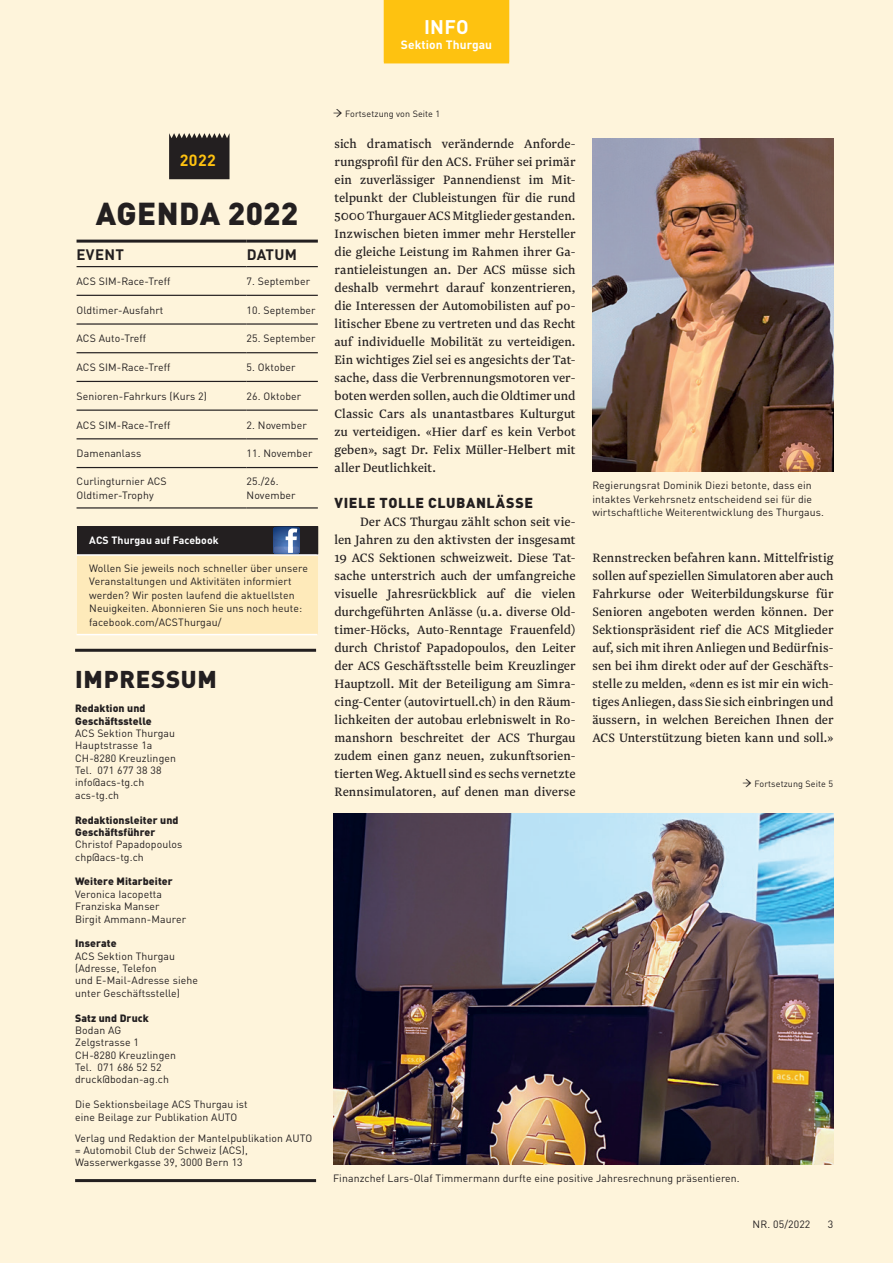
<style>
.page{position:relative;width:893px;height:1263px;background:#fef4db}
.page>*{position:absolute;margin:0;border:0;box-sizing:border-box;transform-origin:0 0}
.Titel_DIN-Black-34pt{font:900 31.35px "DIN Pro";letter-spacing:.01em;color:#231f20}
.Titel_DIN-Black_16pt{font:900 24px "DIN Pro";letter-spacing:.03em;color:#231f20}
.Spitzmarke_Rubrik{font:700 19.5px "DIN Pro";color:#fff}
.t1{font:700 16.05px "DIN Pro";color:#fec210}
.Tabelle_DIN-Regular{font:700 15px "DIN Pro";letter-spacing:.02em;color:#231f20}
.Lauftext_Newzald_9_5{font:14.25px/18px "Newzald";letter-spacing:.005em;color:#231f20;text-align:justify}
.neuer_ZT{font:900 14.25px "DIN Pro";letter-spacing:.04em;color:#231f20}
.t2{font:700 12px "DIN Pro";letter-spacing:.01em;color:#fff}
.Legende_DIN-Regular{font:10.5px/12.3px "DIN Pro";letter-spacing:.01em;color:#231f20}
.Tabelle_DIN-Regular-2{font:10.5px/13.5px "DIN Pro";letter-spacing:.01em;color:#231f20}
.Legende_DIN-Regular-2{font:900 10.5px/12.3px "DIN Pro";letter-spacing:.01em;color:#231f20}
.Tabelle_Negativ_DIN{font:700 10.5px "DIN Pro";letter-spacing:.01em;color:#fff}
.Lauftext_Newzald_9pt{font:9px "DIN Pro";letter-spacing:.01em;color:#231f20}
.s1{font-weight:900}
.s2{font-weight:400}
.s3{font-family:"Newzald";font-size:13.5px}
</style>
<div class="page">
<hr style="left:75px;top:649px;width:241px;height:3px;background:#231f20">
<hr style="left:75px;top:1179px;width:241px;height:3px;background:#231f20">
<div style="left:77px;top:526px;width:240px;height:29px;background:#231f20"></div>
<div style="left:77px;top:555px;width:240px;height:80px;background:#feeaba"></div>
<hr style="left:77px;top:554px;width:241px;height:2px;background:#fff">
<hr style="left:77px;top:634px;width:240px;height:1px;background:#fff">
<svg style="left:317px;top:526px;width:1px;height:28px"></svg>
<svg style="left:273px;top:527px;width:27px;height:27px"></svg>
<svg style="left:169px;top:133px;width:61px;height:46px"></svg>
<hr style="left:77px;top:266px;width:170px;height:1px;background:#231f20">
<hr style="left:247px;top:266px;width:71px;height:1px;background:#231f20">
<hr style="left:77px;top:295px;width:170px;height:1px;background:#231f20">
<hr style="left:247px;top:295px;width:71px;height:1px;background:#231f20">
<hr style="left:77px;top:323px;width:170px;height:2px;background:#231f20">
<hr style="left:247px;top:323px;width:71px;height:2px;background:#231f20">
<hr style="left:77px;top:352px;width:170px;height:1px;background:#231f20">
<hr style="left:247px;top:352px;width:71px;height:1px;background:#231f20">
<hr style="left:77px;top:381px;width:170px;height:1px;background:#231f20">
<hr style="left:247px;top:381px;width:71px;height:1px;background:#231f20">
<hr style="left:77px;top:409px;width:170px;height:2px;background:#231f20">
<hr style="left:247px;top:409px;width:71px;height:2px;background:#231f20">
<hr style="left:77px;top:438px;width:170px;height:1px;background:#231f20">
<hr style="left:247px;top:438px;width:71px;height:1px;background:#231f20">
<hr style="left:77px;top:467px;width:170px;height:1px;background:#231f20">
<hr style="left:247px;top:467px;width:71px;height:1px;background:#231f20">
<hr style="left:77px;top:507px;width:170px;height:1px;background:#231f20">
<hr style="left:247px;top:507px;width:71px;height:1px;background:#231f20">
<hr style="left:77px;top:240px;width:170px;height:3px;background:#231f20">
<hr style="left:247px;top:240px;width:71px;height:3px;background:#231f20">
<img style="left:592px;top:139px;width:241px;height:333px">
<img style="left:333px;top:814px;width:500px;height:351px">
<div style="left:384px;top:0;width:125px;height:63px;background:#fec210"></div>
<h3 class="Spitzmarke_Rubrik" style="left:430px;top:11px;width:40px">nf o</h3>
<p class="t2" style="left:401px;top:35px;width:93px">Sektion Thurgau</p>
<p class="Spitzmarke_Rubrik" style="left:424px;top:11px;width:33px">INF</p>
<p class="t1" style="left:180px;top:147px;width:38px">2022</p>
<p class="Titel_DIN-Black-34pt" style="left:96px;top:186px;width:204px">AGENDA 2022</p>
<p class="Tabelle_DIN-Regular" style="left:77px;top:242px;width:49px">EVENT</p>
<p class="Tabelle_DIN-Regular" style="left:247px;top:242px;width:52px">DATUM</p>
<p class="Tabelle_DIN-Regular-2" style="left:77px;top:273px;width:95px">ACS SIM-Race-Treff</p>
<p class="Tabelle_DIN-Regular-2" style="left:247px;top:273px;width:65px">7. September</p>
<p class="Tabelle_DIN-Regular-2" style="left:77px;top:302px;width:88px">Oldtimer-Ausfahrt</p>
<p class="Tabelle_DIN-Regular-2" style="left:247px;top:302px;width:71px">10. September</p>
<p class="Tabelle_DIN-Regular-2" style="left:77px;top:331px;width:71px">ACS Auto-Treff</p>
<p class="Tabelle_DIN-Regular-2" style="left:247px;top:331px;width:71px">25. September</p>
<p class="Tabelle_DIN-Regular-2" style="left:77px;top:359px;width:95px">ACS SIM-Race-Treff</p>
<p class="Tabelle_DIN-Regular-2" style="left:247px;top:359px;width:51px">5. Oktober</p>
<p class="Tabelle_DIN-Regular-2" style="left:77px;top:388px;width:132px">Senioren-Fahrkurs (Kurs 2)</p>
<p class="Tabelle_DIN-Regular-2" style="left:247px;top:388px;width:56px">26. Oktober</p>
<p class="Tabelle_DIN-Regular-2" style="left:77px;top:417px;width:95px">ACS SIM-Race-Treff</p>
<p class="Tabelle_DIN-Regular-2" style="left:247px;top:417px;width:62px">2. November</p>
<p class="Tabelle_DIN-Regular-2" style="left:77px;top:446px;width:66px">Damenanlass</p>
<p class="Tabelle_DIN-Regular-2" style="left:247px;top:446px;width:67px">11. November</p>
<p class="Tabelle_DIN-Regular-2" style="left:77px;top:473px;width:92px;line-height:14.2px">Curlingturnier ACS<br>Oldtimer-Trophy</p>
<p class="Tabelle_DIN-Regular-2" style="left:247px;top:473px;width:50px;line-height:14.2px">25./26.<br>November</p>
<p class="Tabelle_Negativ_DIN" style="left:89px;top:532px;width:131px">ACS Thurgau auf Facebook</p>
<p class="Tabelle_DIN-Regular-2" style="left:89px;top:560px;width:220px">Wollen Sie jeweils noch schneller über unsere Veranstaltungen und Aktivitäten informiert werden? Wir posten laufend die aktuellsten Neuigkeiten. Abonnieren Sie uns noch heute: facebook.com/ACSThurgau/</p>
<p class="Titel_DIN-Black_16pt" style="left:75px;top:658px;width:143px">IMPRESSUM</p>
<p class="Legende_DIN-Regular" style="left:75px;top:701px;width:102px"><span class="s1">Redaktion und<br>Geschäftsstelle<br></span>ACS Sektion Thurgau<br>Hauptstrasse 1a<br>CH-8280 Kreuzlingen<br>Tel. 071 677 38 38 info@acs-tg.ch acs-tg.ch</p>
<p class="Legende_DIN-Regular-2" style="left:75px;top:812px;width:109px">Redaktionsleiter und<br>Geschäftsführer<br><span class="s2">Christof Papadopoulos chp@acs-tg.ch</span></p>
<p class="Legende_DIN-Regular" style="left:75px;top:874px;width:112px"><span class="s1">Weitere Mitarbeiter<br></span>Veronica Iacopetta<br>Franziska Manser<br>Birgit Ammann-Maurer</p>
<p class="Legende_DIN-Regular" style="left:75px;top:936px;width:124px"><span class="s1">Inserate<br></span>ACS Sektion Thurgau (Adresse, Telefon<br>und E-Mail-Adresse siehe unter Geschäftsstelle)</p>
<p class="Legende_DIN-Regular" style="left:75px;top:1010px;width:102px"><span class="s1">Satz und Druck<br></span>Bodan AG<br>Zelgstrasse 1<br>CH-8280 Kreuzlingen<br>Tel. 071 686 52 52 druck@bodan-ag.ch</p>
<p class="Legende_DIN-Regular" style="left:75px;top:1097px;width:174px">Die Sektionsbeilage ACS Thurgau ist eine Beilage zur Publikation AUTO</p>
<p class="Legende_DIN-Regular" style="left:75px;top:1130px;width:239px">Verlag und Redaktion der Mantelpublikation AUTO = Automobil Club der Schweiz (ACS),<br>Wasserwerkgasse 39, 3000 Bern 13</p>
<p class="Lauftext_Newzald_9pt" style="left:333px;top:107px;width:109px"><span class="s3">-&gt;</span> Fortsetzung von Seite 1</p>
<p class="Lauftext_Newzald_9_5" style="left:334px;top:134px;width:242px">sich dramatisch verändernde Anforde&shy;rungsprofil für den ACS. Früher sei primär ein zuverlässiger Pannendienst im Mit&shy;telpunkt der Clubleistungen für die rund 5000 Thurgauer ACS Mitglieder gestanden.<br>Inzwischen bieten immer mehr Hersteller die gleiche Leistung im Rahmen ihrer Ga&shy;rantieleistungen an. Der ACS müsse sich deshalb vermehrt darauf konzentrieren, die Interessen der Automobilisten auf po&shy;litischer Ebene zu vertreten und das Recht auf individuelle Mobilität zu verteidigen.<br>Ein wichtiges Ziel sei es angesichts der Tat&shy;sache, dass die Verbrennungsmotoren ver&shy;boten werden sollen, auch die Oldtimer und Classic Cars als unantastbares Kulturgut zu verteidigen. «Hier darf es kein Verbot geben», sagt Dr. Felix Müller-Helbert mit aller Deutlichkeit.</p>
<p class="neuer_ZT" style="left:335px;top:490px;width:200px">VIELE TOLLE CLUBANLÄSSE</p>
<p class="Lauftext_Newzald_9_5" style="left:334px;top:512px;width:242px;text-indent:26px">Der ACS Thurgau zählt schon seit vie&shy;len Jahren zu den aktivsten der insgesamt 19 ACS Sektionen schweizweit. Diese Tat&shy;sache unterstrich auch der umfangreiche visuelle Jahresrückblick auf die vielen durchgeführten Anlässe (u. a. diverse Old&shy;timer-Höcks, Auto-Renntage Frauenfeld) durch Christof Papadopoulos, den Leiter der ACS Geschäftsstelle beim Kreuzlinger Hauptzoll. Mit der Beteiligung am Simra&shy;cing-Center (autovirtuell.ch) in den Räum&shy;lichkeiten der autobau erlebniswelt in Ro&shy;manshorn beschreitet der ACS Thurgau zudem einen ganz neuen, zukunftsorien&shy;tierten Weg. Aktuell sind es sechs vernetzte Rennsimulatoren, auf denen man diverse</p>
<p class="Legende_DIN-Regular" style="left:592px;top:478px;width:233px;line-height:13.5px">Regierungsrat Dominik Diezi betonte, dass ein intaktes Verkehrsnetz entscheidend sei für die wirtschaftliche Weiterentwicklung des Thurgaus.</p>
<p class="Lauftext_Newzald_9_5" style="left:592px;top:548px;width:242px">Rennstrecken befahren kann. Mittelfristig sollen auf speziellen Simulatoren aber auch Fahrkurse oder Weiterbildungskurse für Senioren angeboten werden können. Der Sektionspräsident rief die ACS Mitglieder auf, sich mit ihren Anliegen und Bedürfnis&shy;sen bei ihm direkt oder auf der Geschäfts&shy;stelle zu melden, «denn es ist mir ein wich&shy;tiges Anliegen, dass Sie sich einbringen und äussern, in welchen Bereichen Ihnen der ACS Unterstützung bieten kann und soll.»</p>
<p class="Lauftext_Newzald_9pt" style="left:742px;top:776px;width:92px"><span class="s3">-&gt;</span> Fortsetzung Seite 5</p>
<p class="Legende_DIN-Regular" style="left:333px;top:1171px;width:408px">Finanzchef Lars-Olaf Timmermann durfte eine positive Jahresrechnung präsentieren.</p>
<p class="Tabelle_DIN-Regular-2" style="left:753px;top:1216px;width:59px">NR. 05/2022</p>
<p class="Tabelle_DIN-Regular-2" style="left:828px;top:1216px;width:7px">3</p>
</div>
